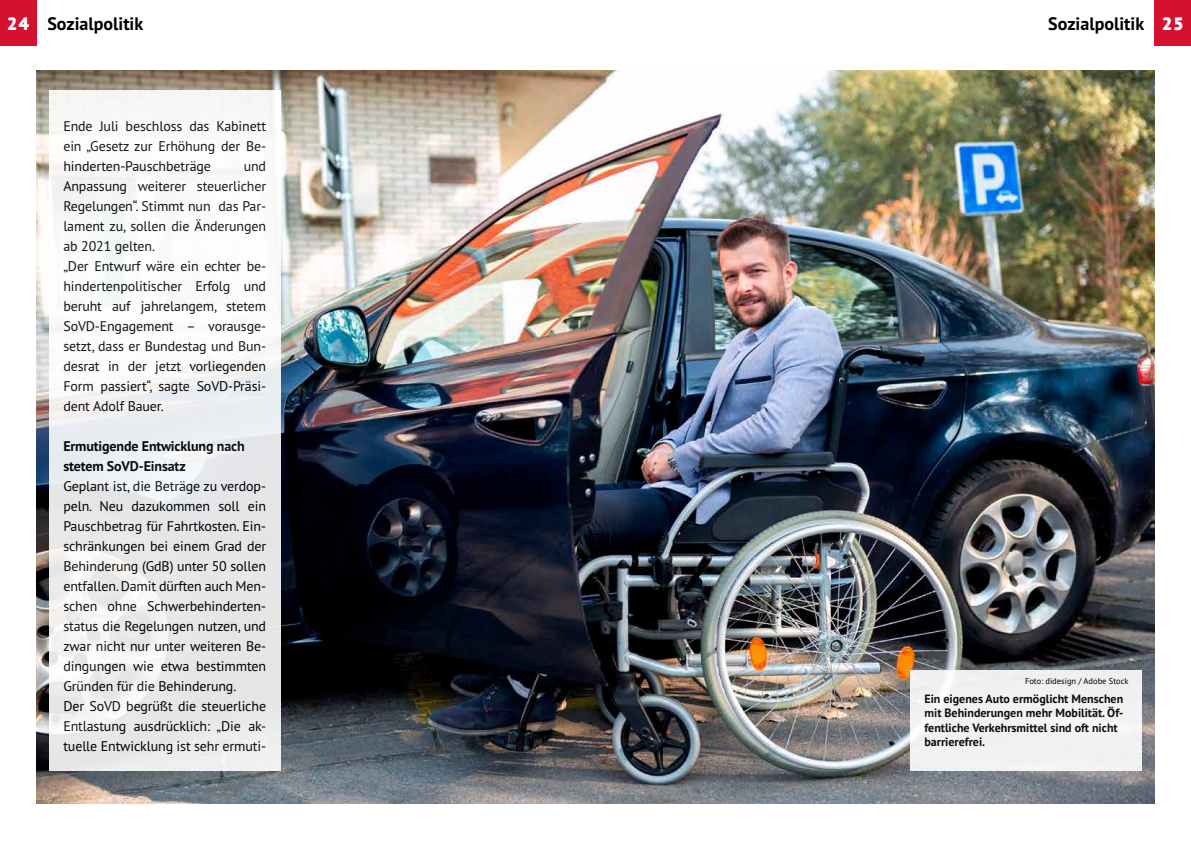
<style>
.page{position:relative;width:1191px;height:842px;background:#fff}
.page>*{position:absolute;margin:0;border:0;box-sizing:border-box;transform-origin:0 0}
.t1{font:700 18px "PT Sans Pro";color:#000}
.t2{font:14px/20px "PT Sans Pro";letter-spacing:-.01em;color:#000}
.t3{font:700 14px/20px "PT Sans Pro";letter-spacing:-.01em;color:#000}
.t4{font:700 12px/14.4px "PT Sans Pro";color:#000}
.t5{font:8.5px "PT Sans Pro";color:#000}
.s1{font-weight:900;color:#fff}
</style>
<div class="page">
<div style="left:0;top:0;width:36px;height:45px;background:#d51130"></div>
<div style="left:1155px;top:0;width:36px;height:45px;background:#d51130"></div>
<img style="left:36px;top:71px;width:1119px;height:733px">
<div style="left:49px;top:91px;width:231px;height:680px;background:linear-gradient(to bottom,#fcfcfc,#e6e7e8)"></div>
<div style="left:910px;top:671px;width:231px;height:100px;background:#f1f1f2"></div>
<p class="t1" style="left:7px;top:11px;width:138px"><span class="s1">24</span> Sozialpolitik</p>
<p class="t1" style="left:1048px;top:11px;width:137px">Sozialpolitik <span class="s1">25</span></p>
<p class="t2" style="left:63px;top:116px;width:204px;text-align:justify">Ende Juli beschloss das Kabinett ein „Gesetz zur Erhöhung der Be&shy;hinderten-Pauschbeträge</p>
<p class="t2" style="left:63px;top:156px;width:204px;text-indent:180px">und<br>Anpassung weiterer steuerlicher<br>Regelungen“. Stimmt nun das Par&shy;lament zu, sollen die Änderungen ab 2021 gelten.<br>„Der Entwurf wäre ein echter be&shy;hindertenpolitischer Erfolg und beruht auf jahrelangem, stetem<br>SoVD-Engagement – vorausge&shy;setzt, dass er Bundestag und Bun&shy;desrat in der jetzt vorliegenden<br>Form passiert“, sagte SoVD-Präsi&shy;dent Adolf Bauer.</p>
<p class="t3" style="left:63px;top:436px;width:183px">Ermutigende Entwicklung nach stetem SoVD-Einsatz</p>
<p class="t2" style="left:63px;top:476px;width:204px">Geplant ist, die Beträge zu verdop&shy;peln. Neu dazukommen soll ein Pauschbetrag für Fahrtkosten. Ein&shy;schränkungen bei einem Grad der Behinderung (GdB) unter 50 sollen entfallen. Damit dürften auch Men&shy;schen ohne Schwerbehinderten&shy;status die Regelungen nutzen, und zwar nicht nur unter weiteren Be&shy;dingungen wie etwa bestimmten Gründen für die Behinderung.<br>Der SoVD begrüßt die steuerliche Entlastung ausdrücklich: „Die ak&shy;tuelle Entwicklung ist sehr ermuti-</p>
<p class="t5" style="left:1025px;top:676px;width:105px">Foto: didesign / Adobe Stock</p>
<p class="t4" style="left:924px;top:691px;width:201px">Ein eigenes Auto ermöglicht Menschen mit Behinderungen mehr Mobilität. Öf&shy;fentliche Verkehrsmittel sind oft nicht barrierefrei.</p>
</div>
